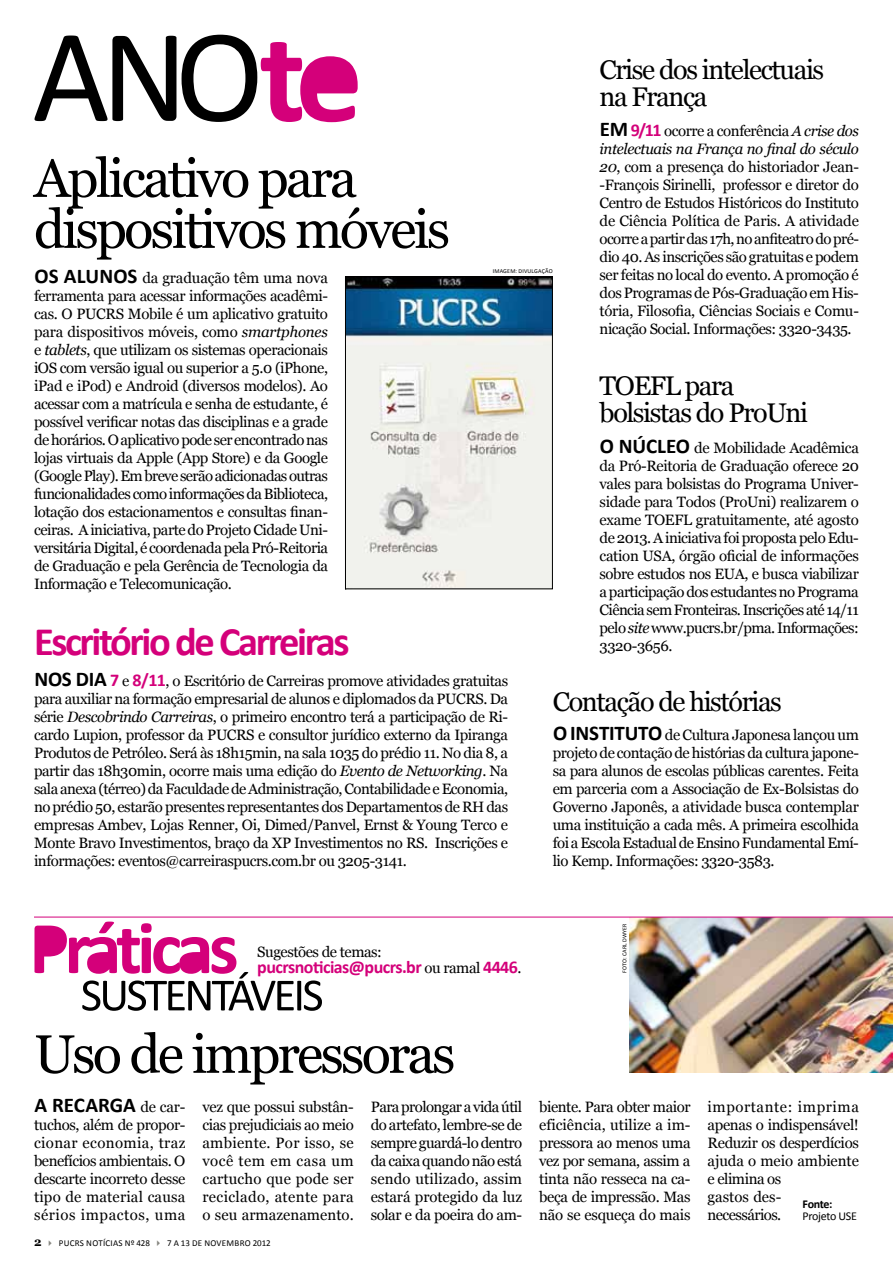
<style>
.page{position:relative;width:893px;height:1263px;background:#fff}
.page>*{position:absolute;margin:0;border:0;box-sizing:border-box;transform-origin:0 0}
.t1{font:54px/51px "Georgia";letter-spacing:-.05em;color:#000}
.t2{font:700 40.5px "Calibri";letter-spacing:-.06em;color:#d4007a}
.t3{font:27px/27px "Georgia";letter-spacing:-.05em;color:#000}
.t4{font:700 21px "Calibri";color:#000}
.t5{font:700 18px "Calibri";letter-spacing:-.03em;color:#d4007a}
.t6{font:15px/18px "Georgia";letter-spacing:-.03em;color:#000;text-align:justify}
.t7{font:12px "Calibri";letter-spacing:-.025em;color:#000}
.t8{font:700 12px "Calibri";color:#000}
.t9{font:9px "Calibri";letter-spacing:.03em;color:#000}
.t10{font:6px "Calibri";letter-spacing:.03em;color:#000}
.s1{font-family:"Calibri";font-weight:700;font-size:21px}
.s2{font-family:"Calibri";font-weight:700;font-size:18px;color:#d4007a}
.s3{font-style:italic}
.s4{font-family:"Georgia";font-weight:400;font-size:15px;color:#000}
.s5{font-family:"Georgia";font-weight:400;font-size:15px}
.s6{font-family:"Georgia";font-weight:700;font-size:12px}
.s7{color:#878781}
</style>
<div class="page">
<img style="left:630px;top:918px;width:263px;height:155px">
<svg style="left:35px;top:35px;width:323px;height:87px"></svg>
<svg style="left:35px;top:921px;width:287px;height:90px"></svg>
<hr style="left:34px;top:917px;width:859px;height:1px;background:#d4007a">
<img style="left:347px;top:278px;width:204px;height:309px">
<div style="left:345px;top:276px;width:208px;height:313px;border:1px solid #000"></div>
<h3 class="t3" style="left:600px;top:56px;width:226px">Crise dos intelectuais na França</h3>
<p class="t6" style="left:600px;top:122px;width:261px"><span class="s1">Em</span> <span class="s2">9/11</span> ocorre a conferência <span class="s3">A crise dos intelectuais na França no final do século 20</span>, com a presença do historiador Jean--François Sirinelli, professor e diretor do Centro de Estudos Históricos do Instituto de Ciência Política de Paris. A atividade ocorre a partir das 17h, no anfiteatro do pré&shy;dio 40. As inscrições são gratuitas e podem ser feitas no local do evento. A promoção é dos Programas de Pós-Graduação em His&shy;tória, Filosofia, Ciências Sociais e Comu&shy;nicação Social. Informações: 3320-3435.</p>
<h3 class="t3" style="left:600px;top:373px;width:210px">TOEFL para bolsistas do ProUni</h3>
<p class="t6" style="left:600px;top:439px;width:261px"><span class="s1">O Núcleo</span> de Mobilidade Acadêmica da Pró-Reitoria de Graduação oferece 20 vales para bolsistas do Programa Univer&shy;sidade para Todos (ProUni) realizarem o exame TOEFL gratuitamente, até agosto de 2013. A iniciativa foi proposta pelo Edu&shy;cation USA, órgão oficial de informações sobre estudos nos EUA, e busca viabilizar a participação dos estudantes no Programa Ciência sem Fronteiras. Inscrições até 14/11 pelo <span class="s3">site</span> www.pucrs.br/pma. Informações:<br>3320-3656.</p>
<h3 class="t3" style="left:553px;top:689px;width:231px">Contação de histórias</h3>
<p class="t6" style="left:553px;top:726px;width:308px"><span class="s1">O Insti tuto</span> de Cultura Japonesa lançou um projeto de contação de histórias da cultura japone&shy;sa para alunos de escolas públicas carentes. Feita em parceria com a Associação de Ex-Bolsistas do Governo Japonês, a atividade busca contemplar uma instituição a cada mês. A primeira escolhida foi a Escola Estadual de Ensino Fundamental Emí&shy;lio Kemp. Informações: 3320-3583.</p>
<h1 class="t1" style="left:34px;top:154px;width:418px">Aplicativo para dispositivos móveis</h1>
<p class="t6" style="left:34px;top:269px;width:296px"><span class="s1">Os alunos</span> da graduação têm uma nova ferramenta para acessar informações acadêmi&shy;cas. O PUCRS Mobile é um aplicativo gratuito para dispositivos móveis, como <span class="s3">smartphones </span>e <span class="s3">tablets</span>, que utilizam os sistemas operacionais iOS com versão igual ou superior a 5.0 (iPhone, iPad e iPod) e Android (diversos modelos). Ao acessar com a matrícula e senha de estudante, é possível verificar notas das disciplinas e a grade de horários. O aplicativo pode ser encontrado nas lojas virtuais da Apple (App Store) e da Google (Google Play). Em breve serão adicionadas outras funcionalidades como informações da Biblioteca, lotação dos estacionamentos e consultas finan&shy;ceiras. A iniciativa, parte do Projeto Cidade Uni&shy;versitária Digital, é coordenada pela Pró-Reitoria de Graduação e pela Gerência de Tecnologia da Informação e Telecomunicação.</p>
<p class="t10" style="left:493px;top:267px;width:34px">IMAGEM: DIVULGAÇÃO</p>
<h2 class="t2" style="left:34px;top:616px;width:317px">Escritório de Carreiras</h2>
<p class="t6" style="left:34px;top:672px;width:476px"><span class="s1">N os dia</span> <span class="s2">7</span> e <span class="s2">8/11</span>, o Escritório de Carreiras promove atividades gratuitas para auxiliar na formação empresarial de alunos e diplomados da PUCRS. Da série <span class="s3">Descobrindo Carreiras</span>, o primeiro encontro terá a participação de Ri&shy;cardo Lupion, professor da PUCRS e consultor jurídico externo da Ipiranga Produtos de Petróleo. Será às 18h15min, na sala 1035 do prédio 11. No dia 8, a partir das 18h30min, ocorre mais uma edição do <span class="s3">Evento de Networking</span>. Na sala anexa (térreo) da Faculdade de Administração, Contabilidade e Economia, no prédio 50, estarão presentes representantes dos Departamentos de RH das empresas Ambev, Lojas Renner, Oi, Dimed/Panvel, Ernst &amp; Young Terco e Monte Bravo Investimentos, braço da XP Investimentos no RS. Inscrições e informações: eventos@carreiraspucrs.com.br ou 3205-3141.</p>
<p class="t6" style="left:257px;top:943px;width:126px">Sugestões de temas:</p>
<p class="t5" style="left:257px;top:955px;width:266px">pucrsnoticias@pucrs.br <span class="s4">ou ramal</span> 4446<span class="s4">.</span></p>
<p class="t10" style="left:621px;top:973px;width:51px;rotate:-90deg">FOTO: CARL DWYER</p>
<h1 class="t1" style="left:34px;top:1030px;width:423px">Uso de impressoras</h1>
<h3 class="t4" style="left:34px;top:1092px;width:152px">A recarga <span class="s5">de car-</span></h3>
<p class="t6" style="left:34px;top:1116px;width:153px">tuchos, além de propor&shy;cionar economia, traz benefícios ambientais. O descarte incorreto desse tipo de material causa sérios impactos, uma</p>
<p class="t6" style="left:202px;top:1098px;width:153px">vez que possui substân&shy;cias prejudiciais ao meio ambiente. Por isso, se você tem em casa um cartucho que pode ser reciclado, atente para o seu armazenamento.</p>
<p class="t6" style="left:371px;top:1098px;width:153px">Para prolongar a vida útil do artefato, lembre-se de sempre guardá-lo dentro da caixa quando não está sendo utilizado, assim estará protegido da luz solar e da poeira do am-</p>
<p class="t6" style="left:539px;top:1098px;width:153px">biente. Para obter maior eficiência, utilize a im&shy;pressora ao menos uma vez por semana, assim a tinta não resseca na ca&shy;beça de impressão. Mas não se esqueça do mais</p>
<p class="t6" style="left:708px;top:1098px;width:153px;text-align:left">importante: imprima apenas o indispensável!<br>Reduzir os desperdícios ajuda o meio ambiente e elimina os<br>gastos des-<br>necessários.</p>
<p class="t8" style="left:803px;top:1197px;width:31px">Fonte:</p>
<p class="t7" style="left:803px;top:1209px;width:54px">PROJETO USE</p>
<p class="t9" style="left:34px;top:1237px;width:238px"><span class="s6">2</span> <span class="s7">✔</span> PUCRS NOTÍCIAS Nº 428 <span class="s7">✔</span> 7 A 13 DE NOVEMBRO 2012</p>
</div>
